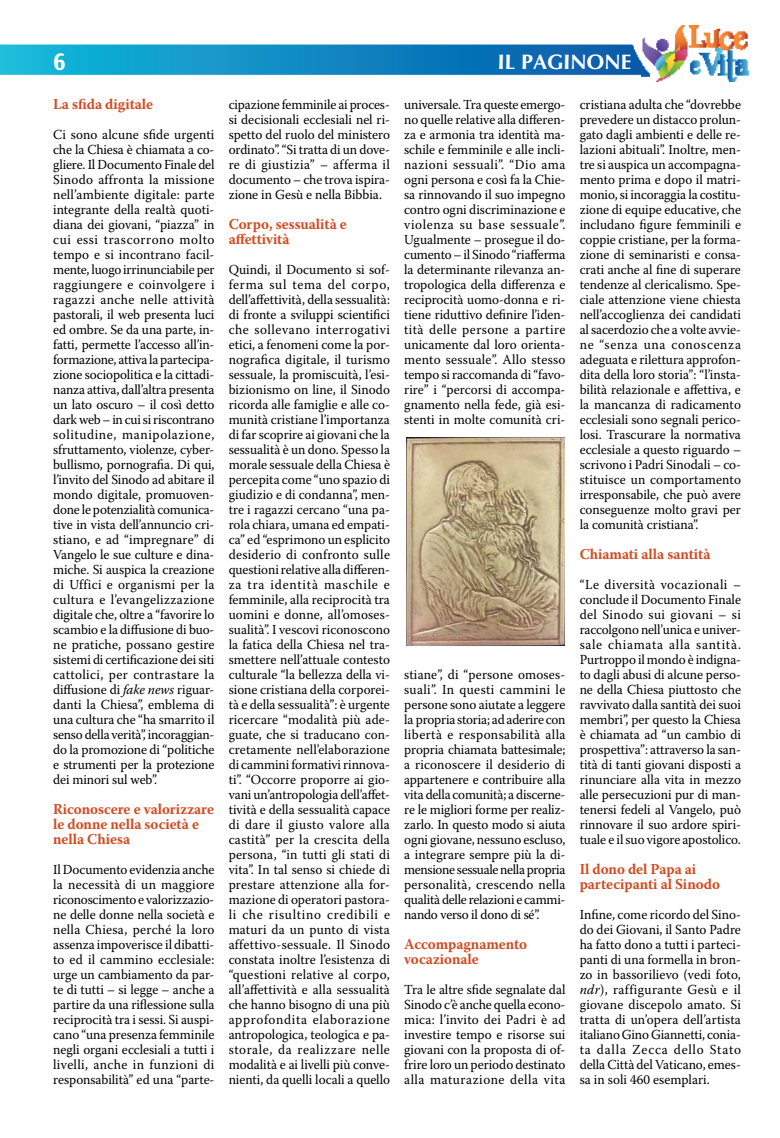
<style>
.page{position:relative;width:780px;height:1138px;background:#fff}
.page>*{position:absolute;margin:0;border:0;box-sizing:border-box;transform-origin:0 0}
.t1{font:700 25px "Ocean Sans Std";color:#fff;scale:.95 1}
.t2{font:700 21.25px "Optimum";color:#fff}
.t3{font:700 15px/15px "Warnock Pro";letter-spacing:-.005em;color:#d34b22;scale:.96 1}
.t4{font:13.75px/15px "Warnock Pro";letter-spacing:-.005em;color:#000;text-align:justify;scale:.96 1}
.s1{font-style:italic}
</style>
<div class="page">
<img style="left:0;top:44px;width:640px;height:32px">
<img style="left:641px;top:25px;width:107px;height:56px">
<img style="left:407px;top:438px;width:157px;height:207px">
<h1 class="t1" style="left:53px;top:48px;width:14px">6</h1>
<h2 class="t2" style="left:498px;top:49px;width:133px">IL PAGINONE</h2>
<p class="t3" style="left:53px;top:96px;width:106px">La sfida digitale</p>
<p class="t4" style="left:53px;top:127px;width:170px">Ci sono alcune sfide urgenti che la Chiesa è chiamata a co&shy;gliere. Il Documento Finale del Sinodo affronta la missione nell’ambiente digitale: parte integrante della realtà quoti&shy;diana dei giovani, “piazza” in cui essi trascorrono molto tempo e si incontrano facil&shy;mente, luogo irrinunciabile per raggiungere e coinvolgere i ragazzi anche nelle attività pastorali, il web presenta luci ed ombre. Se da una parte, in&shy;fatti, permette l’accesso all’in&shy;formazione, attiva la partecipa&shy;zione sociopolitica e la cittadi&shy;nanza attiva, dall’altra presenta un lato oscuro – il così detto dark web – in cui si riscontrano solitudine, manipolazione, sfruttamento, violenze, cyber&shy;bullismo, pornografia. Di qui, l’invito del Sinodo ad abitare il mondo digitale, promuoven&shy;done le potenzialità comunica&shy;tive in vista dell’annuncio cri&shy;stiano, e ad “impregnare” di Vangelo le sue culture e dina&shy;miche. Si auspica la creazione di Uffici e organismi per la cultura e l’evangelizzazione digitale che, oltre a “favorire lo scambio e la diffusione di buo&shy;ne pratiche, possano gestire sistemi di certificazione dei siti cattolici, per contrastare la diffusione di <span class="s1">fake news</span> riguar&shy;danti la Chiesa”, emblema di una cultura che “ha smarrito il senso della verità”, incoraggian&shy;do la promozione di “politiche e strumenti per la protezione dei minori sul web”.</p>
<p class="t3" style="left:53px;top:801px;width:169px">Riconoscere e valorizzare le donne nella società e nella Chiesa</p>
<p class="t4" style="left:53px;top:862px;width:169px">Il Documento evidenzia anche la necessità di un maggiore riconoscimento e valorizzazio&shy;ne delle donne nella società e nella Chiesa, perché la loro assenza impoverisce il dibatti&shy;to ed il cammino ecclesiale: urge un cambiamento da par&shy;te di tutti – si legge – anche a partire da una riflessione sulla reciprocità tra i sessi. Si auspi&shy;cano “una presenza femminile negli organi ecclesiali a tutti i livelli, anche in funzioni di responsabilità” ed una “parte-</p>
<p class="t4" style="left:579px;top:97px;width:170px">cristiana adulta che “dovrebbe prevedere un distacco prolun&shy;gato dagli ambienti e delle re&shy;lazioni abituali”. Inoltre, men&shy;tre si auspica un accompagna&shy;mento prima e dopo il matri&shy;monio, si incoraggia la costitu&shy;zione di equipe educative, che includano figure femminili e coppie cristiane, per la forma&shy;zione di seminaristi e consa&shy;crati anche al fine di superare tendenze al clericalismo. Spe&shy;ciale attenzione viene chiesta nell’accoglienza dei candidati al sacerdozio che a volte avvie&shy;ne “senza una conoscenza adeguata e rilettura approfon&shy;dita della loro storia”: “l’insta&shy;bilità relazionale e affettiva, e la mancanza di radicamento ecclesiali sono segnali perico&shy;losi. Trascurare la normativa ecclesiale a questo riguardo – scrivono i Padri Sinodali – co&shy;stituisce un comportamento irresponsabile, che può avere conseguenze molto gravi per la comunità cristiana”.</p>
<p class="t3" style="left:579px;top:546px;width:138px">Chiamati alla santità</p>
<p class="t4" style="left:579px;top:577px;width:169px">“Le diversità vocazionali – conclude il Documento Finale del Sinodo sui giovani – si raccolgono nell’unica e univer&shy;sale chiamata alla santità.<br>Purtroppo il mondo è indigna&shy;to dagli abusi di alcune perso&shy;ne della Chiesa piuttosto che ravvivato dalla santità dei suoi membri”, per questo la Chiesa è chiamata ad “un cambio di prospettiva”: attraverso la san&shy;tità di tanti giovani disposti a rinunciare alla vita in mezzo alle persecuzioni pur di man&shy;tenersi fedeli al Vangelo, può rinnovare il suo ardore spiri&shy;tuale e il suo vigore apostolico.</p>
<p class="t3" style="left:579px;top:861px;width:148px">Il dono del Papa ai partecipanti al Sinodo</p>
<p class="t4" style="left:579px;top:907px;width:169px">Infine, come ricordo del Sino&shy;do dei Giovani, il Santo Padre ha fatto dono a tutti i parteci&shy;panti di una formella in bron&shy;zo in bassorilievo (vedi foto, <span class="s1">ndr</span>), raffigurante Gesù e il giovane discepolo amato. Si tratta di un’opera dell’artista italiano Gino Giannetti, conia&shy;ta dalla Zecca dello Stato della Città del Vaticano, emes&shy;sa in soli 460 esemplari.</p>
<p class="t4" style="left:229px;top:97px;width:169px">cipazione femminile ai proces&shy;si decisionali ecclesiali nel ri&shy;spetto del ruolo del ministero ordinato”. “Si tratta di un dove&shy;re di giustizia” – afferma il documento – che trova ispira&shy;zione in Gesù e nella Bibbia.</p>
<p class="t3" style="left:229px;top:216px;width:125px">Corpo, sessualità e affettività</p>
<p class="t4" style="left:229px;top:262px;width:170px">Quindi, il Documento si sof&shy;ferma sul tema del corpo, dell’affettività, della sessualità: di fronte a sviluppi scientifici che sollevano interrogativi etici, a fenomeni come la por&shy;nografica digitale, il turismo sessuale, la promiscuità, l’esi&shy;bizionismo on line, il Sinodo ricorda alle famiglie e alle co&shy;munità cristiane l’importanza di far scoprire ai giovani che la sessualità è un dono. Spesso la morale sessuale della Chiesa è percepita come “uno spazio di giudizio e di condanna”, men&shy;tre i ragazzi cercano “una pa&shy;rola chiara, umana ed empati&shy;ca” ed “esprimono un esplicito desiderio di confronto sulle questioni relative alla differen&shy;za tra identità maschile e femminile, alla reciprocità tra uomini e donne, all’omoses&shy;sualità”. I vescovi riconoscono la fatica della Chiesa nel tra&shy;smettere nell’attuale contesto culturale “la bellezza della vi&shy;sione cristiana della corporei&shy;tà e della sessualità”: è urgente ricercare “modalità più ade&shy;guate, che si traducano con&shy;cretamente nell’elaborazione di cammini formativi rinnova&shy;ti”. “Occorre proporre ai gio&shy;vani un’antropologia dell’affet&shy;tività e della sessualità capace di dare il giusto valore alla castità” per la crescita della persona, “in tutti gli stati di vita”. In tal senso si chiede di prestare attenzione alla for&shy;mazione di operatori pastora&shy;li che risultino credibili e maturi da un punto di vista affettivo-sessuale. Il Sinodo constata inoltre l’esistenza di “questioni relative al corpo, all’affettività e alla sessualità che hanno bisogno di una più approfondita elaborazione antropologica, teologica e pa&shy;storale, da realizzare nelle modalità e ai livelli più conve&shy;nienti, da quelli locali a quello</p>
<p class="t4" style="left:404px;top:97px;width:169px">universale. Tra queste emergo&shy;no quelle relative alla differen&shy;za e armonia tra identità ma&shy;schile e femminile e alle incli&shy;nazioni sessuali”. “Dio ama ogni persona e così fa la Chie&shy;sa rinnovando il suo impegno contro ogni discriminazione e violenza su base sessuale”.<br>Ugualmente – prosegue il do&shy;cumento – il Sinodo “riafferma la determinante rilevanza an&shy;tropologica della differenza e reciprocità uomo-donna e ri&shy;tiene riduttivo definire l’iden&shy;tità delle persone a partire unicamente dal loro orienta&shy;mento sessuale”. Allo stesso tempo si raccomanda di “favo&shy;rire” i “percorsi di accompa&shy;gnamento nella fede, già esi&shy;stenti in molte comunità cri-</p>
<p class="t4" style="left:404px;top:667px;width:170px">stiane”, di “persone omoses&shy;suali”. In questi cammini le persone sono aiutate a leggere la propria storia; ad aderire con libertà e responsabilità alla propria chiamata battesimale; a riconoscere il desiderio di appartenere e contribuire alla vita della comunità; a discerne&shy;re le migliori forme per realiz&shy;zarlo. In questo modo si aiuta ogni giovane, nessuno escluso, a integrare sempre più la di&shy;mensione sessuale nella propria personalità, crescendo nella qualità delle relazioni e cammi&shy;nando verso il dono di sé”.</p>
<p class="t3" style="left:404px;top:936px;width:130px">Accompagnamento vocazionale</p>
<p class="t4" style="left:404px;top:982px;width:169px">Tra le altre sfide segnalate dal Sinodo c’è anche quella econo&shy;mica: l’invito dei Padri è ad investire tempo e risorse sui giovani con la proposta di of&shy;frire loro un periodo destinato alla maturazione della vita</p>
</div>
